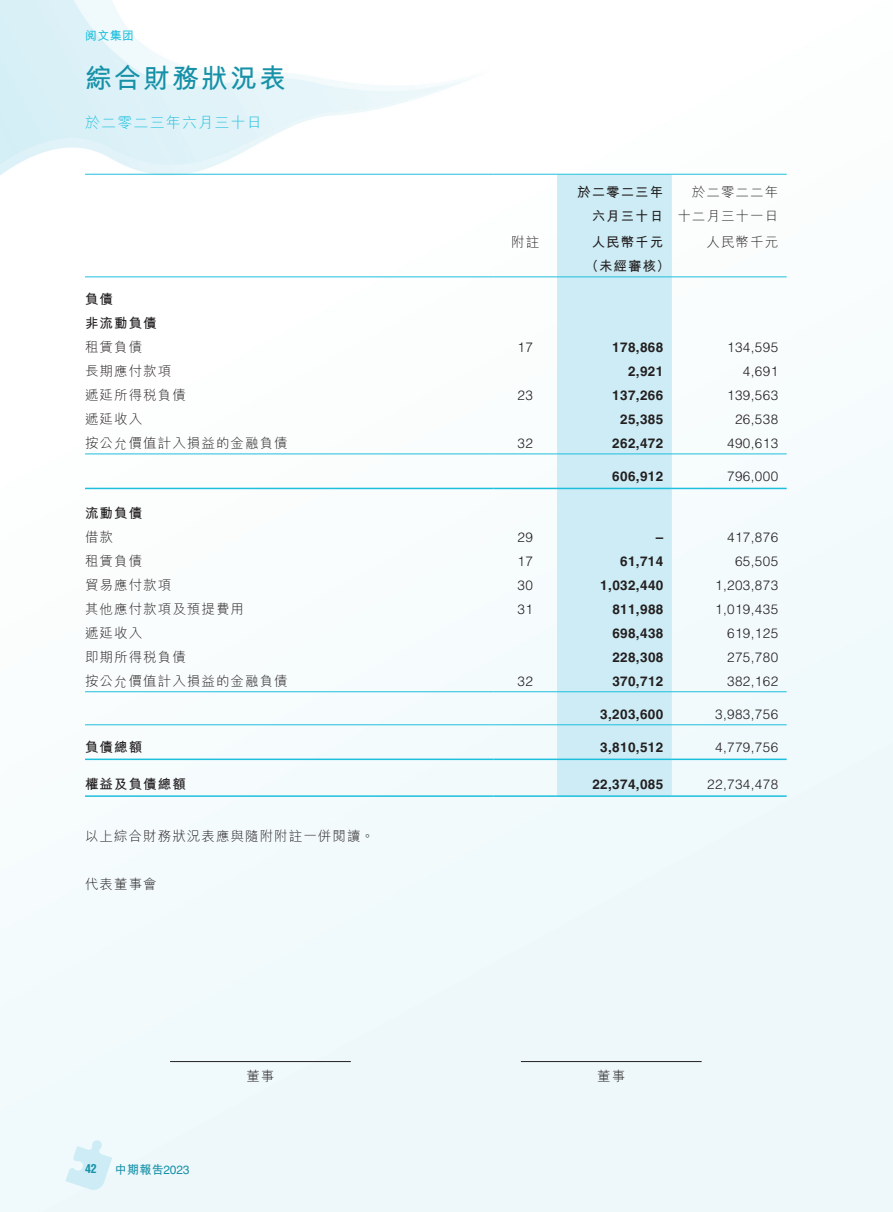
<style>
.page{position:relative;width:893px;height:1212px;background:#fff}
.page>*{position:absolute;margin:0;border:0;box-sizing:border-box;transform-origin:0 0}
.t1{font:700 27px "M Hei HK";letter-spacing:.075em;color:#1791a8}
.t2{font:300 15px "M Hei HK";letter-spacing:.08em;color:#1ebfdd}
.t3{font:300 13.5px "Helvetica LT Std";letter-spacing:.03em;color:#231f20}
.t4{font:300 13.5px/24px "M Hei HK";letter-spacing:.08em;color:#231f20;text-align:right}
.t5{font:700 13.5px "Helvetica LT Std";letter-spacing:.03em;color:#231f20}
.t6{font:700 13.5px/24px "M Hei HK";letter-spacing:.08em;color:#231f20;text-align:right}
.t7{font:700 12px "M Hei HK";color:#1791a8}
.t8{font:700 12px "M Hei HKS";color:#1ebfdd}
.t9{font:700 condensed 12px "Helvetica LT Std";color:#1791a8}
.s1{font-family:"Helvetica LT Std";font-weight:400}
</style>
<div class="page">
<svg style="left:65px;top:1139px;width:47px;height:52px"></svg>
<div style="left:557px;top:175px;width:115px;height:620px;background:#cdecf5"></div>
<hr style="left:85px;top:174px;width:408px;height:1px;background:#1ebfdd">
<hr style="left:493px;top:174px;width:64px;height:1px;background:#1ebfdd">
<hr style="left:557px;top:174px;width:115px;height:1px;background:#1ebfdd">
<hr style="left:672px;top:174px;width:115px;height:1px;background:#1ebfdd">
<hr style="left:85px;top:276px;width:408px;height:1px;background:#1ebfdd">
<hr style="left:493px;top:276px;width:64px;height:1px;background:#1ebfdd">
<hr style="left:557px;top:276px;width:115px;height:1px;background:#1ebfdd">
<hr style="left:672px;top:276px;width:115px;height:1px;background:#1ebfdd">
<hr style="left:85px;top:453px;width:408px;height:1px;background:#1ebfdd">
<hr style="left:493px;top:453px;width:64px;height:1px;background:#1ebfdd">
<hr style="left:557px;top:453px;width:115px;height:1px;background:#1ebfdd">
<hr style="left:672px;top:453px;width:115px;height:1px;background:#1ebfdd">
<hr style="left:85px;top:488px;width:408px;height:1px;background:#1ebfdd">
<hr style="left:493px;top:488px;width:64px;height:1px;background:#1ebfdd">
<hr style="left:557px;top:488px;width:115px;height:1px;background:#1ebfdd">
<hr style="left:672px;top:488px;width:115px;height:1px;background:#1ebfdd">
<hr style="left:85px;top:691px;width:408px;height:1px;background:#1ebfdd">
<hr style="left:493px;top:691px;width:64px;height:1px;background:#1ebfdd">
<hr style="left:557px;top:691px;width:115px;height:1px;background:#1ebfdd">
<hr style="left:672px;top:691px;width:115px;height:1px;background:#1ebfdd">
<hr style="left:85px;top:724px;width:408px;height:1px;background:#1ebfdd">
<hr style="left:493px;top:724px;width:64px;height:1px;background:#1ebfdd">
<hr style="left:557px;top:724px;width:115px;height:1px;background:#1ebfdd">
<hr style="left:672px;top:724px;width:115px;height:1px;background:#1ebfdd">
<hr style="left:85px;top:758px;width:408px;height:2px;background:#1ebfdd">
<hr style="left:493px;top:758px;width:64px;height:2px;background:#1ebfdd">
<hr style="left:557px;top:758px;width:115px;height:2px;background:#1ebfdd">
<hr style="left:672px;top:758px;width:115px;height:2px;background:#1ebfdd">
<hr style="left:85px;top:795px;width:408px;height:2px;background:#1ebfdd">
<hr style="left:493px;top:795px;width:64px;height:2px;background:#1ebfdd">
<hr style="left:557px;top:795px;width:115px;height:2px;background:#1ebfdd">
<hr style="left:672px;top:795px;width:115px;height:2px;background:#1ebfdd">
<hr style="left:170px;top:1061px;width:181px;height:1px;background:#231f20">
<hr style="left:521px;top:1061px;width:181px;height:1px;background:#231f20">
<p class="t8" style="left:85px;top:27px;width:51px">閱文集團</p>
<h1 class="t1" style="left:85px;top:59px;width:203px">綜合財務狀況表</h1>
<p class="t2" style="left:85px;top:115px;width:178px">於二零二三年六月三十日</p>
<p class="t6" style="left:577px;top:179px;width:88px">於二零二三年六月三十日</p>
<p class="t4" style="left:677px;top:180px;width:102px">於二零二二年十二月三十一日</p>
<p class="t4" style="left:511px;top:230px;width:30px">附註</p>
<p class="t6" style="left:592px;top:229px;width:73px">人民幣千元</p>
<p class="t4" style="left:706px;top:230px;width:73px">人民幣千元</p>
<p class="t6" style="left:585px;top:253px;width:86px">（未經審核）</p>
<p class="t6" style="left:85px;top:286px;width:73px;text-align:left">負債<br>非流動負債</p>
<p class="t4" style="left:85px;top:335px;width:59px">租賃負債</p>
<p class="t3" style="left:517px;top:339px;width:17px">17</p>
<p class="t5" style="left:612px;top:339px;width:53px">178,868</p>
<p class="t3" style="left:727px;top:339px;width:53px">134,595</p>
<p class="t4" style="left:85px;top:359px;width:88px">長期應付款項</p>
<p class="t5" style="left:628px;top:363px;width:37px">2,921</p>
<p class="t3" style="left:743px;top:363px;width:37px">4,691</p>
<p class="t4" style="left:85px;top:383px;width:102px">遞延所得稅負債</p>
<p class="t3" style="left:517px;top:387px;width:17px">23</p>
<p class="t5" style="left:612px;top:387px;width:53px">137,266</p>
<p class="t3" style="left:727px;top:387px;width:53px">139,563</p>
<p class="t4" style="left:85px;top:407px;width:59px">遞延收入</p>
<p class="t5" style="left:620px;top:411px;width:45px">25,385</p>
<p class="t3" style="left:735px;top:411px;width:45px">26,538</p>
<p class="t4" style="left:85px;top:431px;width:204px">按公允價值計入損益的金融負債</p>
<p class="t3" style="left:517px;top:435px;width:17px">32</p>
<p class="t5" style="left:612px;top:435px;width:53px">262,472</p>
<p class="t3" style="left:727px;top:435px;width:53px">490,613</p>
<p class="t5" style="left:612px;top:468px;width:53px">606,912</p>
<p class="t3" style="left:727px;top:468px;width:53px">796,000</p>
<p class="t6" style="left:85px;top:500px;width:59px">流動負債</p>
<p class="t4" style="left:85px;top:525px;width:30px">借款</p>
<p class="t3" style="left:517px;top:529px;width:17px">29</p>
<p class="t5" style="left:656px;top:529px;width:9px">–</p>
<p class="t3" style="left:727px;top:529px;width:53px">417,876</p>
<p class="t4" style="left:85px;top:549px;width:59px">租賃負債</p>
<p class="t3" style="left:517px;top:553px;width:17px">17</p>
<p class="t5" style="left:620px;top:553px;width:45px">61,714</p>
<p class="t3" style="left:735px;top:553px;width:45px">65,505</p>
<p class="t4" style="left:85px;top:573px;width:88px">貿易應付款項</p>
<p class="t3" style="left:517px;top:577px;width:17px">30</p>
<p class="t5" style="left:600px;top:577px;width:65px">1,032,440</p>
<p class="t3" style="left:715px;top:577px;width:65px">1,203,873</p>
<p class="t4" style="left:85px;top:597px;width:161px">其他應付款項及預提費用</p>
<p class="t3" style="left:517px;top:601px;width:17px">31</p>
<p class="t5" style="left:612px;top:601px;width:53px">811,988</p>
<p class="t3" style="left:715px;top:601px;width:65px">1,019,435</p>
<p class="t4" style="left:85px;top:621px;width:59px">遞延收入</p>
<p class="t5" style="left:612px;top:625px;width:53px">698,438</p>
<p class="t3" style="left:727px;top:625px;width:53px">619,125</p>
<p class="t4" style="left:85px;top:645px;width:102px">即期所得稅負債</p>
<p class="t5" style="left:612px;top:649px;width:53px">228,308</p>
<p class="t3" style="left:727px;top:649px;width:53px">275,780</p>
<p class="t4" style="left:85px;top:669px;width:204px">按公允價值計入損益的金融負債</p>
<p class="t3" style="left:517px;top:673px;width:17px">32</p>
<p class="t5" style="left:612px;top:673px;width:53px">370,712</p>
<p class="t3" style="left:727px;top:673px;width:53px">382,162</p>
<p class="t5" style="left:600px;top:706px;width:65px">3,203,600</p>
<p class="t3" style="left:715px;top:706px;width:65px">3,983,756</p>
<p class="t6" style="left:85px;top:734px;width:59px">負債總額</p>
<p class="t5" style="left:600px;top:739px;width:65px">3,810,512</p>
<p class="t3" style="left:715px;top:739px;width:65px">4,779,756</p>
<p class="t6" style="left:85px;top:771px;width:102px">權益及負債總額</p>
<p class="t5" style="left:592px;top:776px;width:72px">22,374,085</p>
<p class="t3" style="left:707px;top:775px;width:72px">22,734,478</p>
<p class="t4" style="left:85px;top:824px;width:291px">以上綜合財務狀況表應與隨附附註一併閱讀。</p>
<p class="t4" style="left:85px;top:872px;width:73px">代表董事會</p>
<p class="t9" style="left:85px;top:1161px;width:13px">42</p>
<p class="t7" style="left:115px;top:1161px;width:76px">中期報告<span class="s1">2023</span></p>
<p class="t4" style="left:246px;top:1064px;width:30px">董事</p>
<p class="t4" style="left:597px;top:1064px;width:30px">董事</p>
</div>
